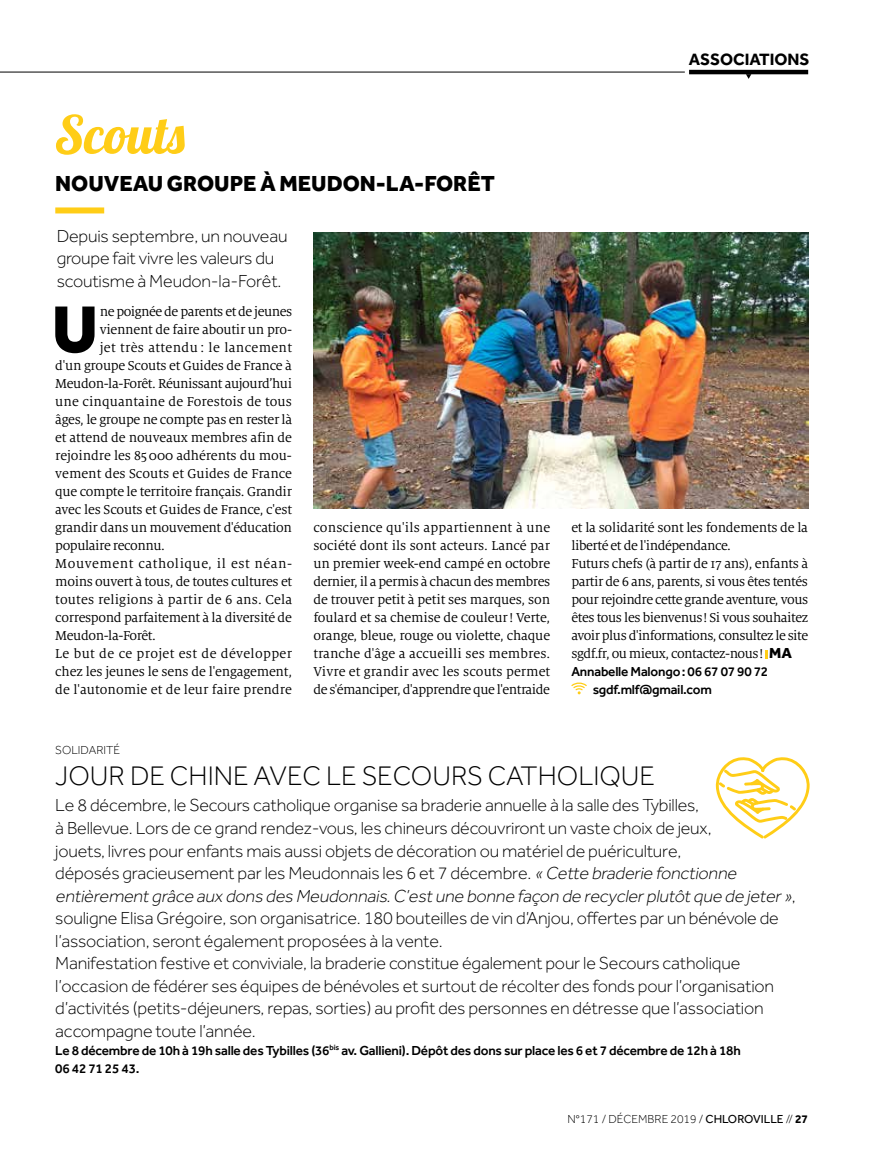
<style>
.page{position:relative;width:872px;height:1149px;background:#fff}
.page>*{position:absolute;margin:0;border:0;box-sizing:border-box;transform-origin:0 0}
.t1{font:800 68.25px "Effra";color:#000}
.t2{font:52.5px "Lobster 1.4";color:#ffcd17}
.t3{font:300 27.75px "Effra";color:#000}
.t4{font:800 22.5px "Effra";color:#000}
.t5{font:300 18px/22.5px "Effra";letter-spacing:-.01em;color:#000}
.t6{font:700 16.95px "Effra";color:#000}
.t7{font:14.25px/18px "Milo Serif OT";letter-spacing:-.025em;color:#000;text-align:justify}
.t8{font:14.25px "Milo Serif OT";color:#000}
.t9{font:14.25px "Milo Serif OT";letter-spacing:.025em;color:#000}
.t10{font:14.25px "Milo Serif OT";letter-spacing:.01em;color:#000}
.t11{font:14.25px "Milo Serif OT";letter-spacing:.005em;color:#000}
.t12{font:14.25px "Milo Serif OT";letter-spacing:-.005em;color:#000}
.t13{font:14.25px "Milo Serif OT";letter-spacing:.035em;color:#000}
.t14{font:500 13.5px/18px "Effra";letter-spacing:-.015em;color:#000}
.t15{font:300 12px "Effra";color:#000}
.s1{font-family:"Effra";font-weight:800;font-size:15px}
.s2{font-style:italic}
.s3{font-weight:400}
.s4{font-weight:700}
</style>
<div class="page">
<svg style="left:765px;top:650px;width:2px;height:8px"></svg>
<hr style="left:0;top:72px;width:685px;height:1px;background:#000">
<svg style="left:571px;top:682px;width:16px;height:12px"></svg>
<hr style="left:689px;top:70px;width:119px;height:4px;background:#000">
<svg style="left:746px;top:74px;width:5px;height:5px"></svg>
<div style="left:55px;top:207px;width:49px;height:6px;background:#ffcd17"></div>
<img style="left:313px;top:232px;width:495px;height:276px">
<svg style="left:715px;top:757px;width:95px;height:81px"></svg>
<h2 class="t2" style="left:55px;top:101px;width:132px">Scouts</h2>
<h3 class="t4" style="left:55px;top:170px;width:441px">NOUVEAU GROUPE À MEUDON-LA-FORÊT</h3>
<p class="t5" style="left:57px;top:224px;width:232px">Depuis septembre, un nouveau groupe fait vivre les valeurs du scoutisme à Meudon-la-Forêt.</p>
<p class="t6" style="left:688px;top:49px;width:122px">ASSOCIATIONS</p>
<h1 class="t1" style="left:51px;top:287px;width:48px">U</h1>
<p class="t7" style="left:100px;top:303px;width:194px">ne poignée de parents et de jeunes</p>
<p class="t7" style="left:100px;top:321px;width:194px">viennent de faire aboutir un pro-</p>
<p class="t9" style="left:100px;top:340px;width:194px">jet très attendu : le lancement</p>
<p class="t7" style="left:55px;top:357px;width:238px">d'un groupe Scouts et Guides de France à</p>
<p class="t7" style="left:55px;top:375px;width:238px">Meudon-la-Forêt. Réunissant aujourd’hui</p>
<p class="t11" style="left:55px;top:394px;width:238px">une cinquantaine de Forestois de tous</p>
<p class="t7" style="left:55px;top:411px;width:238px">âges, le groupe ne compte pas en rester là</p>
<p class="t7" style="left:55px;top:429px;width:238px">et attend de nouveaux membres afin de</p>
<p class="t12" style="left:55px;top:448px;width:238px">rejoindre les 85000 adhérents du mou-</p>
<p class="t8" style="left:55px;top:466px;width:238px">vement des Scouts et Guides de France</p>
<p class="t7" style="left:55px;top:483px;width:238px">que compte le territoire français. Grandir</p>
<p class="t7" style="left:55px;top:501px;width:238px">avec les Scouts et Guides de France, c'est</p>
<p class="t7" style="left:55px;top:519px;width:238px">grandir dans un mouvement d'éducation</p>
<p class="t7" style="left:55px;top:537px;width:111px">populaire reconnu.</p>
<p class="t13" style="left:55px;top:556px;width:238px">Mouvement catholique, il est néan-</p>
<p class="t7" style="left:55px;top:573px;width:238px">moins ouvert à tous, de toutes cultures et</p>
<p class="t10" style="left:55px;top:592px;width:238px">toutes religions à partir de 6 ans. Cela</p>
<p class="t7" style="left:55px;top:609px;width:238px">correspond parfaitement à la diversité de</p>
<p class="t7" style="left:55px;top:627px;width:102px">Meudon-la-Forêt.</p>
<p class="t9" style="left:55px;top:646px;width:238px">Le but de ce projet est de développer</p>
<p class="t7" style="left:55px;top:663px;width:238px">chez les jeunes le sens de l'engagement,</p>
<p class="t8" style="left:55px;top:682px;width:238px">de l'autonomie et de leur faire prendre</p>
<p class="t7" style="left:313px;top:519px;width:238px">conscience qu'ils appartiennent à une société dont ils sont acteurs. Lancé par un premier week-end campé en octobre dernier, il a permis à chacun des membres de trouver petit à petit ses marques, son foulard et sa chemise de Couleur! Verte, orange, bleue, rouge ou violette, chaque tranche d'âge a accueilli ses membres.<br>Vivre et grandir avec les scouts permet de s'émanciper, d'apprendre que l'entraide</p>
<p class="t7" style="left:571px;top:519px;width:238px;text-align:left">et la solidarité sont les fondements de la liberté et de l'indépendance.<br>Futurs chefs (à partir de 17 ans), enfants à partir de 6 ans, parents, si vous êtes tentés pour rejoindre cette grande aventure, vous êtes tous les bienvenus! Si vous souhaitez avoir plus d'informations, consultez le site sgdf.fr, ou mieux, contactez-nous! <span class="s1">MA</span></p>
<p class="t14" style="left:592px;top:662px;width:177px;text-indent:-21px">Annabelle Malongo: 06 67 07 90 72 sgdf.mlf@gmail.com</p>
<p class="t15" style="left:55px;top:742px;width:67px">SOLIDARITÉ</p>
<h3 class="t3" style="left:55px;top:759px;width:601px">JOUR DE CHINE AVEC LE SECOURS CATHOLIQUE</h3>
<p class="t5" style="left:55px;top:793px;width:742px">Le 8 décembre, le Secours catholique organise sa braderie annuelle à la salle des Tybilles,<br>à Bellevue. Lors de ce grand rendez-vous, les chineurs découvriront un vaste choix de jeux,<br>jouets, livres pour enfants mais aussi objets de décoration ou matériel de puériculture,<br>déposés gracieusement par les Meudonnais les 6 et 7 décembre. <span class="s2">«Cette braderie fonctionne entièrementgrâce aux dons des Meudonnais.C’estune bonne façon de recyclerplutôtque de jeter »</span>, souligne Elisa Grégoire, son organisatrice. 180 bouteilles de vin d’Anjou, offertes par un bénévole de l’association, seront également proposées à la vente.<br>Manifestation festive et conviviale, la braderie constitue également pour le Secours catholique l’occasion de fédérer ses équipes de bénévoles et surtout de récolter des fonds pour l’organisation d’activités (petits-déjeuners, repas, sorties) au profit des personnes en détresse que l’association accompagne toute l’année.</p>
<p class="t14" style="left:55px;top:1040px;width:687px">Le 8 décembre de 10h à 19h salle des Tybilles (36<sup>bis</sup> av. Gallieni). Dépôt des dons sur place les 6 et 7 décembre de 12h à 18h<br>06 42 71 25 43.</p>
<p class="t15" style="left:567px;top:1111px;width:242px">N°171 / DÉCEMBRE 2019 / <span class="s3">CHLOROVILLE</span> // <span class="s4">27</span></p>
</div>
